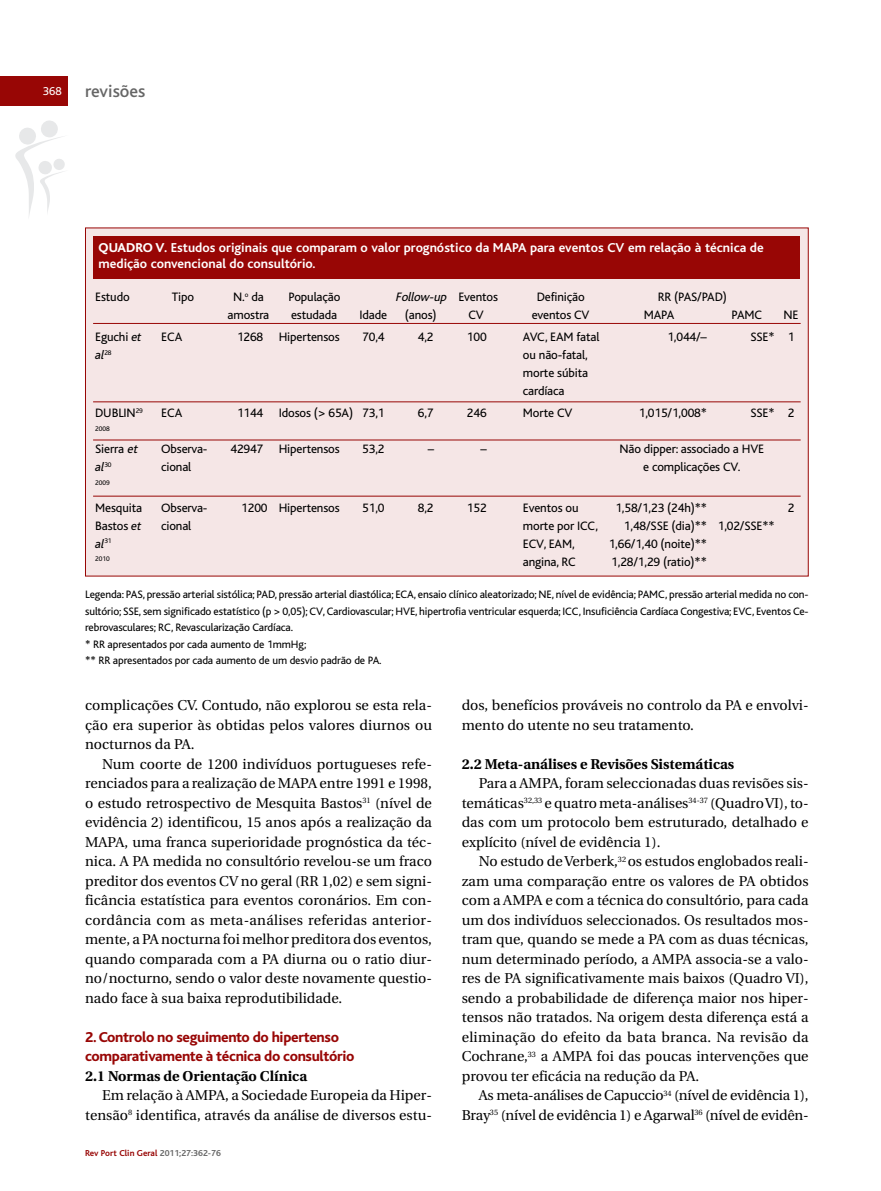
<style>
.page{position:relative;width:881px;height:1191px;background:#fff}
.page>*{position:absolute;margin:0;border:0;box-sizing:border-box;transform-origin:0 0}
.t1{font:500 18px "Bliss";color:#666}
.t2{font:800 15px/19.5px "Bliss";letter-spacing:-.02em;color:#980605}
.t3{font:14.25px/19.5px "Utopia";color:#000;text-align:justify}
.t4{font:700 14.25px "Utopia";color:#000}
.t5{font:700 13.5px/16.2px "Bliss";color:#fff}
.t6{font:12.75px/18px "Bliss";letter-spacing:-.01em;color:#000;text-align:justify}
.t7{font:italic 12.75px "Bliss";color:#000}
.t8{font:italic 12.75px "Bliss";color:#000}
.t9{font:12px "Bliss";color:#fff}
.t10{font:11.25px/16.5px "Bliss";letter-spacing:-.01em;color:#000}
.t11{font:700 9px "Bliss";color:#980605}
.t12{font:7.05px "Bliss";letter-spacing:-.01em;color:#000}
.s1{font-weight:800}
.s2{font-style:normal}
.s3{font-style:italic}
.s4{color:#666}
</style>
<div class="page">
<svg style="left:15px;top:120px;width:50px;height:95px"></svg>
<div style="left:0;top:77px;width:68px;height:29px;background:#980605"></div>
<div style="left:86px;top:228px;width:721px;height:347px;background:#f5e6e6"></div>
<hr style="left:93px;top:323px;width:707px;height:1px;background:#980605">
<hr style="left:93px;top:401px;width:707px;height:1px;background:#980605">
<hr style="left:93px;top:439px;width:707px;height:1px;background:#980605">
<hr style="left:93px;top:496px;width:707px;height:1px;background:#980605">
<div style="left:94px;top:236px;width:705px;height:43px;background:#980605"></div>
<p class="t9" style="left:43px;top:87px;width:20px">368</p>
<p class="t1" style="left:85px;top:85px;width:62px">revisões</p>
<p class="t5" style="left:98px;top:241px;width:666px"><span class="s1">QUADRO V.</span> Estudos originais que comparam o valor prognóstico da MAPA para eventos CV em relação à técnica de medição convencional do consultório.</p>
<p class="t6" style="left:95px;top:289px;width:36px">Estudo</p>
<p class="t6" style="left:172px;top:289px;width:24px">Tipo</p>
<p class="t6" style="left:233px;top:289px;width:32px">N.<sup>o</sup> da</p>
<p class="t6" style="left:288px;top:289px;width:53px">População</p>
<p class="t7" style="left:395px;top:292px;width:104px">Follow-up <span class="s2">Eventos</span></p>
<p class="t6" style="left:536px;top:289px;width:49px">Definição</p>
<p class="t6" style="left:657px;top:289px;width:71px">RR (PAS/PAD)</p>
<p class="t6" style="left:227px;top:307px;width:43px">amostra</p>
<p class="t6" style="left:291px;top:307px;width:48px">estudada</p>
<p class="t6" style="left:359px;top:307px;width:29px">Idade</p>
<p class="t6" style="left:405px;top:307px;width:33px">(anos)</p>
<p class="t6" style="left:468px;top:307px;width:17px">CV</p>
<p class="t6" style="left:531px;top:307px;width:59px">eventos CV</p>
<p class="t6" style="left:643px;top:307px;width:32px">MAPA</p>
<p class="t6" style="left:731px;top:307px;width:32px">PAMC</p>
<p class="t6" style="left:783px;top:307px;width:17px">NE</p>
<p class="t6" style="left:95px;top:329px;width:48px">Eguchi <span class="s3">et</span></p>
<p class="t6" style="left:161px;top:329px;width:23px">ECA</p>
<p class="t6" style="left:237px;top:329px;width:104px">1268 Hipertensos</p>
<p class="t6" style="left:362px;top:329px;width:24px">70,4</p>
<p class="t6" style="left:417px;top:329px;width:17px">4,2</p>
<p class="t6" style="left:467px;top:329px;width:21px">100</p>
<p class="t6" style="left:522px;top:329px;width:78px">AVC, EAM fatal</p>
<p class="t6" style="left:667px;top:329px;width:41px">1,044/–</p>
<p class="t6" style="left:750px;top:329px;width:45px">SSE* 1</p>
<p class="t8" style="left:95px;top:351px;width:18px">al<sup>28</sup></p>
<p class="t6" style="left:522px;top:347px;width:67px">ou não-fatal, morte súbita cardíaca</p>
<p class="t6" style="left:95px;top:406px;width:49px">DUBLIN<sup>29</sup></p>
<p class="t6" style="left:161px;top:406px;width:23px">ECA</p>
<p class="t6" style="left:237px;top:406px;width:149px">1144 Idosos (&gt; 65A) 73,1</p>
<p class="t6" style="left:417px;top:406px;width:17px">6,7</p>
<p class="t6" style="left:467px;top:406px;width:21px">246</p>
<p class="t6" style="left:522px;top:406px;width:51px">Morte CV</p>
<p class="t6" style="left:638px;top:406px;width:70px">1,015/1,008*</p>
<p class="t6" style="left:750px;top:406px;width:45px">SSE* 2</p>
<p class="t12" style="left:95px;top:426px;width:16px">2008</p>
<p class="t6" style="left:95px;top:442px;width:46px">Sierra <span class="s3">et</span></p>
<p class="t6" style="left:161px;top:442px;width:48px">Observa-</p>
<p class="t6" style="left:230px;top:442px;width:111px">42947 Hipertensos</p>
<p class="t6" style="left:362px;top:442px;width:24px">53,2</p>
<p class="t6" style="left:427px;top:442px;width:8px">–</p>
<p class="t6" style="left:480px;top:442px;width:8px">–</p>
<p class="t6" style="left:619px;top:442px;width:146px">Não dipper: associado a HVE</p>
<p class="t8" style="left:95px;top:463px;width:18px">al<sup>30</sup></p>
<p class="t6" style="left:161px;top:460px;width:32px">cional</p>
<p class="t6" style="left:643px;top:460px;width:99px">e complicações CV.</p>
<p class="t12" style="left:95px;top:480px;width:16px">2009</p>
<p class="t6" style="left:95px;top:500px;width:48px">Mesquita</p>
<p class="t6" style="left:161px;top:500px;width:48px">Observa-</p>
<p class="t6" style="left:241px;top:500px;width:100px">1200 Hipertensos</p>
<p class="t6" style="left:362px;top:500px;width:24px">51,0</p>
<p class="t6" style="left:417px;top:500px;width:17px">8,2</p>
<p class="t6" style="left:467px;top:500px;width:21px">152</p>
<p class="t6" style="left:522px;top:500px;width:57px">Eventos ou</p>
<p class="t6" style="left:615px;top:500px;width:93px">1,58/1,23 (24h)**</p>
<p class="t6" style="left:787px;top:500px;width:8px">2</p>
<p class="t6" style="left:95px;top:518px;width:48px">Bastos <span class="s3">et</span></p>
<p class="t6" style="left:161px;top:518px;width:32px">cional</p>
<p class="t6" style="left:522px;top:518px;width:77px">morte por ICC,</p>
<p class="t6" style="left:623px;top:518px;width:152px">1,48/SSE (dia)** 1,02/SSE**</p>
<p class="t8" style="left:95px;top:539px;width:18px">al<sup>31</sup></p>
<p class="t6" style="left:522px;top:536px;width:53px">ECV, EAM,</p>
<p class="t6" style="left:608px;top:536px;width:100px">1,66/1,40 (noite)**</p>
<p class="t12" style="left:95px;top:557px;width:16px">2010</p>
<p class="t6" style="left:522px;top:554px;width:54px">angina, RC</p>
<p class="t6" style="left:611px;top:554px;width:97px">1,28/1,29 (ratio)**</p>
<p class="t10" style="left:85px;top:587px;width:724px">Legenda: PAS, pressão arterial sistólica; PAD, pressão arterial diastólica; ECA, ensaio clínico aleatorizado; NE, nível de evidência; PAMC, pressão arterial medida no con&shy;sultório; SSE, sem significado estatístico (p &gt; 0,05); CV, Cardiovascular; HVE, hipertrofia ventricular esquerda; ICC, Insuficiência Cardíaca Congestiva; EVC, Eventos Ce&shy;rebrovasculares; RC, Revascularização Cardíaca.<br>* RR apresentados por cada aumento de 1mmHg;<br>** RR apresentados por cada aumento de um desvio padrão de PA.</p>
<p class="t3" style="left:85px;top:697px;width:348px">complicações CV. Contudo, não explorou se esta rela&shy;ção era superior às obtidas pelos valores diurnos ou nocturnos da PA.</p>
<p class="t3" style="left:85px;top:755px;width:348px;text-indent:17px">Num coorte de 1200 indivíduos portugueses refe&shy;renciados para a realização de MAPA entre 1991 e 1998, o estudo retrospectivo de Mesquita Bastos<sup>31</sup> (nível de evidência 2) identificou, 15 anos após a realização da MAPA, uma franca superioridade prognóstica da téc&shy;nica. A PA medida no consultório revelou-se um fraco preditor dos eventos CV no geral (RR 1,02) e sem signi&shy;ficância estatística para eventos coronários. Em con&shy;cordância com as meta-análises referidas anterior&shy;mente, a PA nocturna foi melhor preditora dos eventos, quando comparada com a PA diurna ou o ratio diur&shy;no/nocturno, sendo o valor deste novamente questio&shy;nado face à sua baixa reprodutibilidade.</p>
<p class="t2" style="left:85px;top:1028px;width:271px">2. Controlo no seguimento do hipertenso comparativamente à técnica do consultório</p>
<p class="t4" style="left:85px;top:1070px;width:223px">2.1 Normas de Orientação Clínica</p>
<p class="t3" style="left:85px;top:1087px;width:348px;text-align:right">Em relação à AMPA, a Sociedade Europeia da Hiper&shy;tensão<sup>8</sup> identifica, através da análise de diversos estu-</p>
<p class="t11" style="left:85px;top:1149px;width:137px">Rev Port Clin Geral <span class="s4">2011;27:362-76</span></p>
<p class="t3" style="left:461px;top:697px;width:348px">dos, benefícios prováveis no controlo da PA e envolvi&shy;mento do utente no seu tratamento.</p>
<p class="t4" style="left:461px;top:758px;width:274px">2.2 Meta-análises e Revisões Sistemáticas</p>
<p class="t3" style="left:461px;top:775px;width:348px;text-indent:17px">Para a AMPA, foram seleccionadas duas revisões sis&shy;temáticas<sup>32,33</sup> e quatro meta-análises<sup>34-37</sup> (QuadroVI), to&shy;das com um protocolo bem estruturado, detalhado e explícito (nível de evidência 1).</p>
<p class="t3" style="left:461px;top:853px;width:348px;text-indent:17px">No estudo deVerberk,<sup>32</sup> os estudos englobados reali&shy;zam uma comparação entre os valores de PA obtidos com a AMPA e com a técnica do consultório, para cada um dos indivíduos seleccionados. Os resultados mos&shy;tram que, quando se mede a PA com as duas técnicas, num determinado período, a AMPA associa-se a valo&shy;res de PA significativamente mais baixos (Quadro VI), sendo a probabilidade de diferença maior nos hiper&shy;tensos não tratados. Na origem desta diferença está a eliminação do efeito da bata branca. Na revisão da Cochrane,<sup>33</sup> a AMPA foi das poucas intervenções que provou ter eficácia na redução da PA.</p>
<p class="t3" style="left:461px;top:1087px;width:348px;text-align:right">As meta-análises de Capuccio<sup>34</sup> (nível de evidência 1),<br>Bray<sup>35</sup> (nível de evidência 1) e Agarwal<sup>36</sup> (nível de evidên-</p>
</div>
